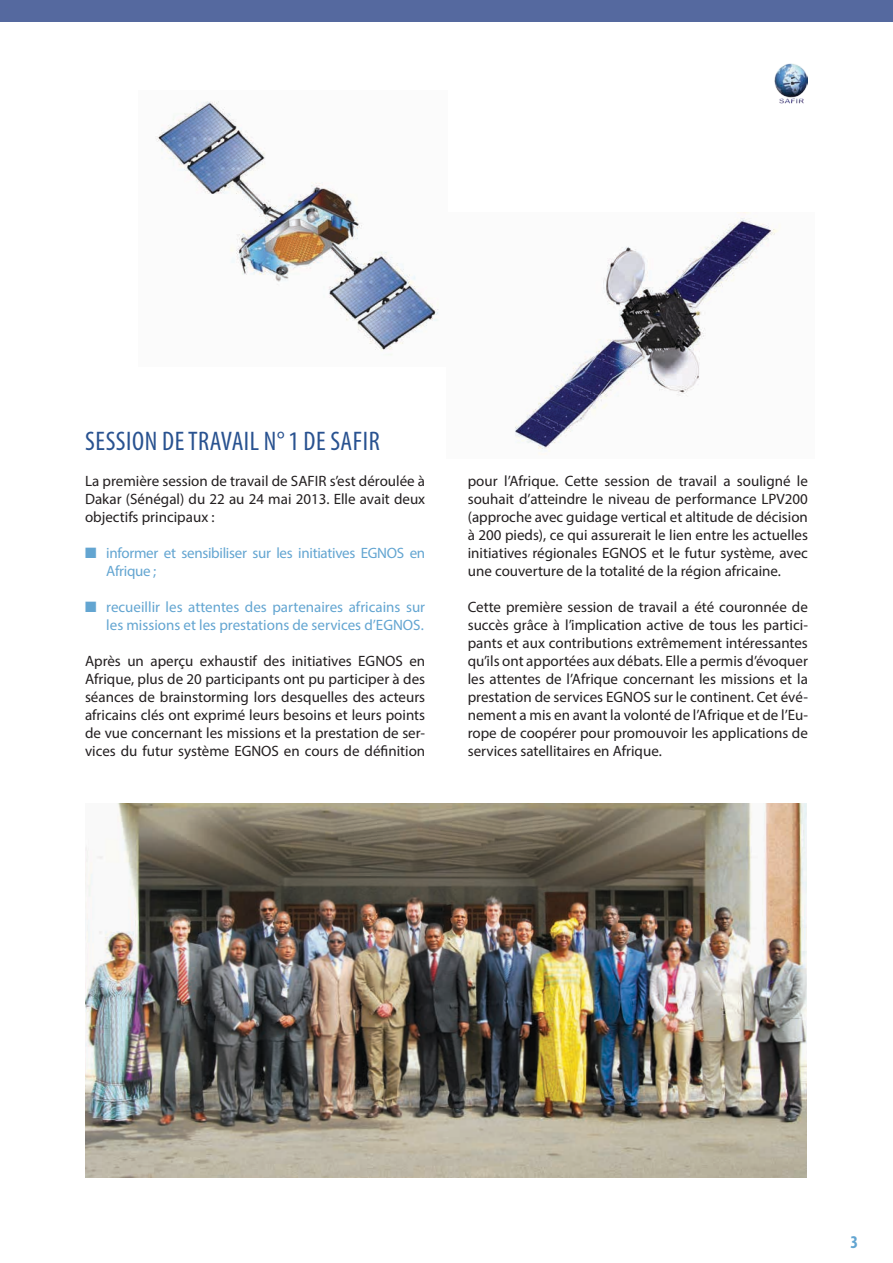
<style>
.page{position:relative;width:893px;height:1263px;background:#fff}
.page>*{position:absolute;margin:0;border:0;box-sizing:border-box;transform-origin:0 0}
.t1{font:condensed 27px "Myriad Pro";letter-spacing:.02em;color:#295290}
.t2{font:700 condensed 18px "Myriad Pro";color:#63a5d1}
.t3{font:15px/18px "Myriad Pro";color:#231f20;text-align:justify}
.t4{font:15px/18px "Myriad Pro";color:#63a5d1;text-align:right}
.t5{font:15px/18px "Myriad Pro";letter-spacing:-.02em;color:#63a5d1}
</style>
<div class="page">
<img style="left:155px;top:101px;width:284px;height:255px">
<img style="left:85px;top:804px;width:722px;height:374px">
<img style="left:774px;top:64px;width:34px;height:40px">
<div style="left:0;top:0;width:893px;height:21px;background:#55699f"></div>
<img style="left:515px;top:212px;width:265px;height:242px">
<h1 class="t1" style="left:85px;top:425px;width:10px">SESSI</h1>
<h1 class="t1" style="left:132px;top:425px;width:240px">ON DE TRAVAIL N° 1 DE SAFIR</h1>
<p class="t3" style="left:85px;top:472px;width:342px">La première session de travail de SAFIR s’est déroulée à Dakar (Sénégal) du 22 au 24 mai 2013. Elle avait deux objectifs principaux :</p>
<p class="t5" style="left:106px;top:544px;width:320px;text-indent:-21px">■ informer et sensibiliser sur les initiatives EGNOS en<br>Afrique ;</p>
<p class="t4" style="left:85px;top:598px;width:342px">■ recueillir les attentes des partenaires africains sur les missions et les prestations de services d’EGNOS.</p>
<p class="t3" style="left:85px;top:652px;width:342px">Après un aperçu exhaustif des initiatives EGNOS en Afrique, plus de 20 participants ont pu participer à des séances de brainstorming lors desquelles des acteurs africains clés ont exprimé leurs besoins et leurs points de vue concernant les missions et la prestation de ser&shy;vices du futur système EGNOS en cours de définition</p>
<p class="t3" style="left:468px;top:472px;width:342px">pour l’Afrique. Cette session de travail a souligné le souhait d’atteindre le niveau de performance LPV200 (approche avec guidage vertical et altitude de décision à 200 pieds), ce qui assurerait le lien entre les actuelles initiatives régionales EGNOS et le futur système, avec une couverture de la totalité de la région africaine.</p>
<p class="t3" style="left:468px;top:598px;width:342px">Cette première session de travail a été couronnée de succès grâce à l’implication active de tous les partici&shy;pants et aux contributions extrêmement intéressantes qu’ils ont apportées aux débats. Elle a permis d’évoquer les attentes de l’Afrique concernant les missions et la prestation de services EGNOS sur le continent. Cet évé&shy;nement a mis en avant la volonté de l’Afrique et de l’Eu&shy;rope de coopérer pour promouvoir les applications de services satellitaires en Afrique.</p>
<p class="t2" style="left:850px;top:1231px;width:9px">3</p>
</div>
